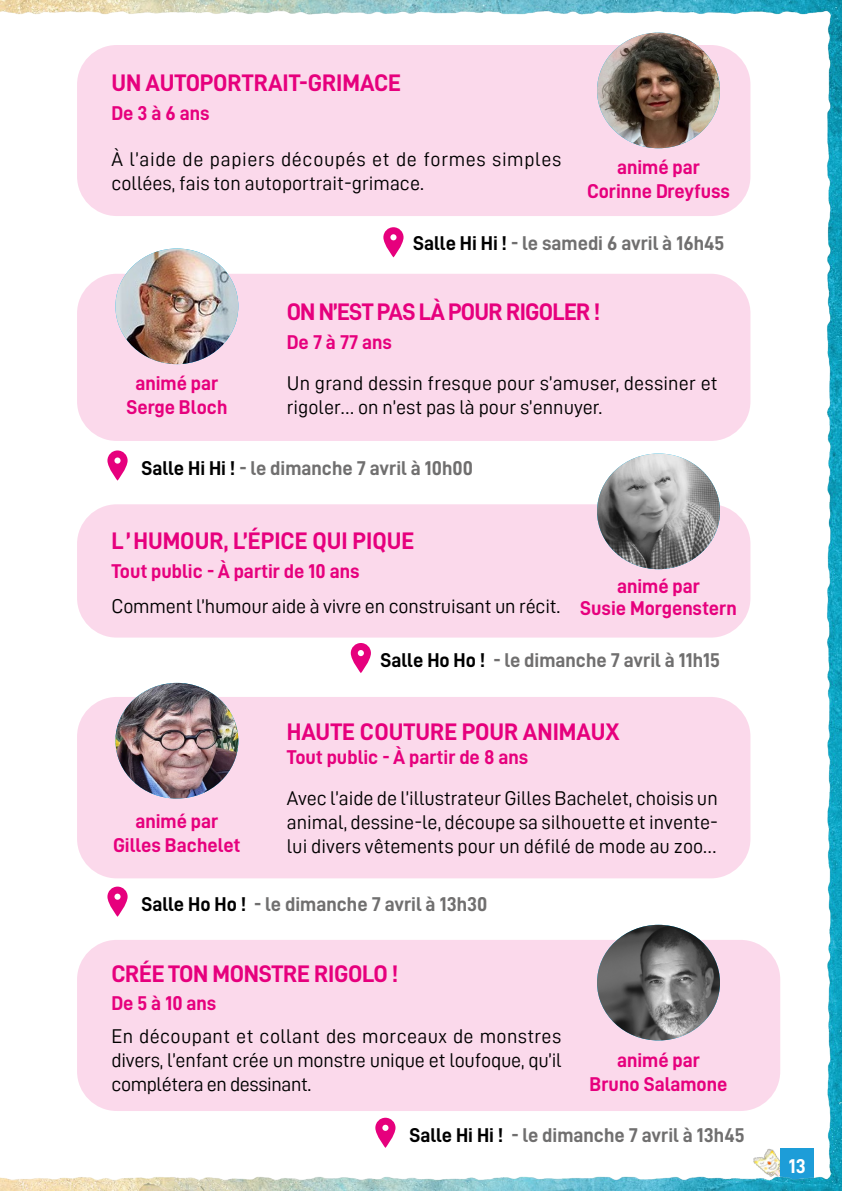
<style>
.page{position:relative;width:842px;height:1191px;background:#fff}
.page>*{position:absolute;margin:0;border:0;box-sizing:border-box;transform-origin:0 0}
.t1{font:24px "D DIN Bold";letter-spacing:-.01em;color:#e6007d}
.t2{font:24px "D DIN Bold";letter-spacing:-.03em;color:#e6007d}
.t3{font:20px/24px "D DIN";color:#000;text-align:justify}
.t4{font:20px/24px "D DIN Bold";color:#e6007d;text-align:center}
.t5{font:20px "D DIN Bold";color:#706f6f}
.t6{font:20px/24px "D DIN";letter-spacing:.03em;color:#000}
.t7{font:20px "D DIN Bold";color:#fff}
.s1{color:#000}
</style>
<div class="page">
<img style="left:0;top:0;width:842px;height:1191px">
<p class="t1" style="left:111px;top:69px;width:291px">UN AUTOPORTRAIT-GRIMACE</p>
<p class="t4" style="left:111px;top:100px;width:100px">De 3 à 6 ans</p>
<p class="t6" style="left:111px;top:147px;width:451px">À l’aide de papiers découpés et de formes simples collées, fais ton autoportrait-grimace.</p>
<p class="t4" style="left:587px;top:154px;width:144px">animé par<br>Corinne Dreyfuss</p>
<p class="t4" style="left:126px;top:370px;width:102px">animé par<br>Serge Bloch</p>
<p class="t5" style="left:413px;top:232px;width:313px"><span class="s1">Salle Hi Hi !</span> - le samedi 6 avril à 16h45</p>
<p class="t2" style="left:287px;top:299px;width:315px">ON N’EST PAS LÀ POUR RIGOLER !</p>
<p class="t4" style="left:287px;top:330px;width:107px">De 7 à 77 ans</p>
<p class="t3" style="left:287px;top:371px;width:432px">Un grand dessin fresque pour s’amuser, dessiner et rigoler… on n’est pas là pour s’ennuyer.</p>
<p class="t5" style="left:141px;top:456px;width:333px"><span class="s1">Salle Hi Hi !</span> - le dimanche 7 avril à 10h00</p>
<p class="t1" style="left:111px;top:527px;width:304px">L’HUMOUR, L’ÉPICE QUI PIQUE</p>
<p class="t4" style="left:111px;top:558px;width:250px">Tout public - À partir de 10 ans</p>
<p class="t3" style="left:111px;top:594px;width:450px">Comment l’humour aide à vivre en construisant un récit.</p>
<p class="t4" style="left:580px;top:574px;width:158px;line-height:22px">animé par<br>Susie Morgenstern</p>
<p class="t5" style="left:381px;top:649px;width:341px"><span class="s1">Salle Ho Ho !</span> - le dimanche 7 avril à 11h15</p>
<p class="t4" style="left:113px;top:809px;width:129px">animé par<br>Gilles Bachelet</p>
<p class="t1" style="left:287px;top:718px;width:334px">HAUTE COUTURE POUR ANIMAUX</p>
<p class="t4" style="left:287px;top:745px;width:243px">Tout public - À partir de 8 ans</p>
<p class="t3" style="left:287px;top:786px;width:433px">Avec l’aide de l’illustrateur Gilles Bachelet, choisis un animal, dessine-le, découpe sa silhouette et invente&shy;lui divers vêtements pour un défilé de mode au zoo…</p>
<p class="t5" style="left:141px;top:892px;width:348px"><span class="s1">Salle Ho Ho !</span> - le dimanche 7 avril à 13h30</p>
<p class="t1" style="left:111px;top:960px;width:288px">CRÉE TON MONSTRE RIGOLO !</p>
<p class="t4" style="left:111px;top:991px;width:106px">De 5 à 10 ans</p>
<p class="t3" style="left:111px;top:1023px;width:452px">En découpant et collant des morceaux de monstres divers, l’enfant crée un monstre unique et loufoque, qu’il complétera en dessinant.</p>
<p class="t4" style="left:589px;top:1048px;width:140px">animé par<br>Bruno Salamone</p>
<p class="t5" style="left:409px;top:1123px;width:337px"><span class="s1">Salle Hi Hi !</span> - le dimanche 7 avril à 13h45</p>
<p class="t7" style="left:789px;top:1154px;width:19px">13</p>
</div>
